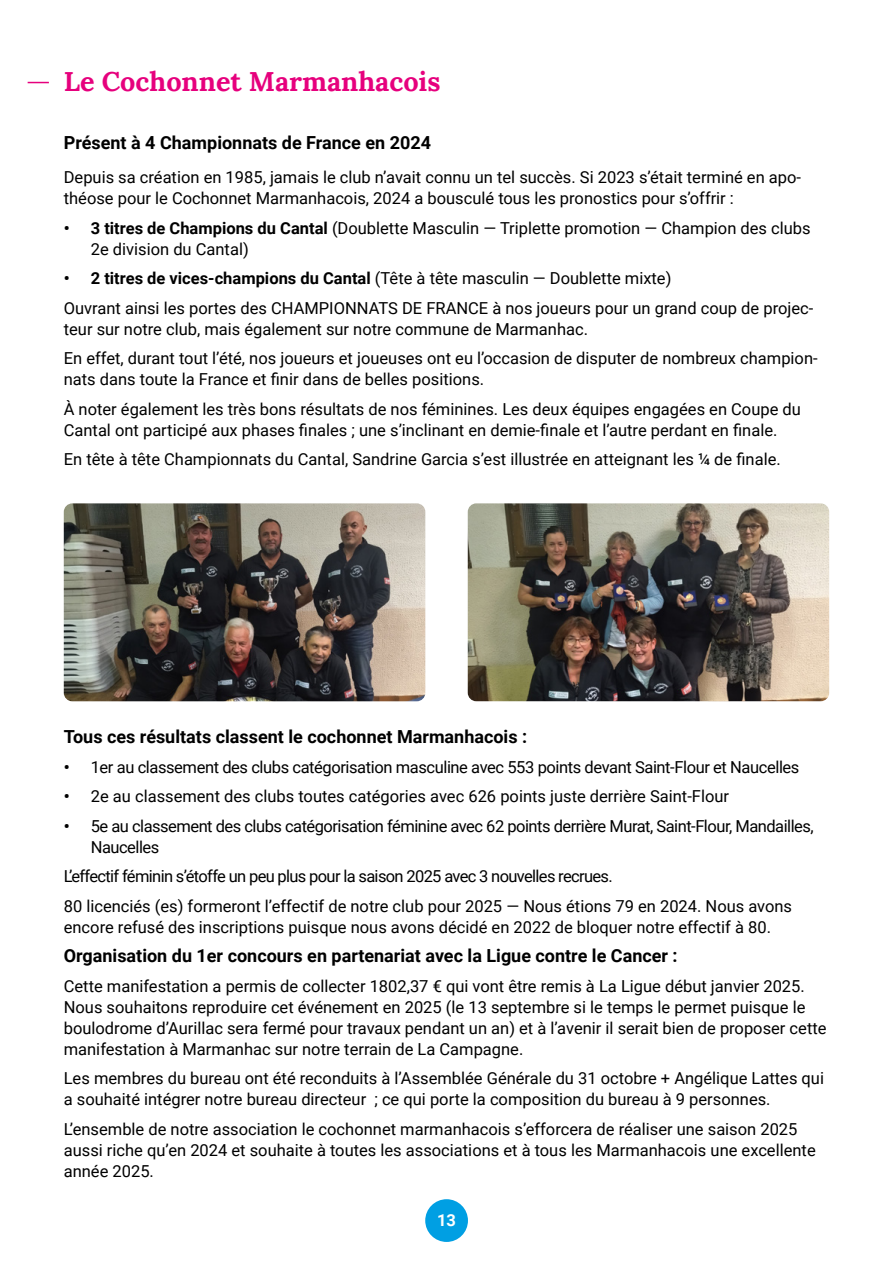
<style>
.page{position:relative;width:893px;height:1263px;background:#fff}
.page>*{position:absolute;margin:0;border:0;box-sizing:border-box;transform-origin:0 0}
.t1{font:27px "Lora";color:#e6007d}
.t2{font:700 18px "Roboto";color:#000}
.t3{font:16.5px/21px "Roboto";color:#000}
.t4{font:16.5px/21px "Roboto";letter-spacing:-.03em;color:#000}
.t5{font:16.5px "Roboto";letter-spacing:-.025em;color:#000}
.t6{font:700 16.5px "Roboto";color:#fff}
.s1{font-weight:700}
</style>
<div class="page">
<div style="left:425px;top:1199px;width:43px;height:43px;background:#009fe3;border-radius:50%"></div>
<img style="left:468px;top:503px;width:361px;height:198px">
<img style="left:64px;top:503px;width:361px;height:198px">
<svg style="left:28px;top:82px;width:21px;height:1px"></svg>
<h1 class="t1" style="left:64px;top:61px;width:378px">Le Cochonnet Marmanhacois</h1>
<p class="t2" style="left:64px;top:130px;width:369px">Présent à 4 Championnats de France en 2024</p>
<p class="t3" style="left:64px;top:166px;width:739px">Depuis sa création en 1985, jamais le club n’avait connu un tel succès. Si 2023 s’était terminé en apo&shy;théose pour le Cochonnet Marmanhacois, 2024 a bousculé tous les pronostics pour s’offrir :</p>
<p class="t3" style="left:91px;top:217px;width:721px;text-indent:-27px"><span class="s1">• 3 titres de Champions du Cantal</span> (Doublette Masculin — Triplette promotion — Champion des clubs<br>2e division du Cantal)</p>
<p class="t3" style="left:64px;top:263px;width:751px;line-height:29.5px"><span class="s1">• 2 titres de vices-champions du Cantal</span> (Tête à tête masculin — Doublette mixte)<br>Ouvrant ainsi les portes des CHAMPIONNATS DE FRANCE à nos joueurs pour un grand coup de projec-</p>
<p class="t3" style="left:64px;top:313px;width:755px;line-height:29.5px">teur sur notre club, mais également sur notre commune de Marmanhac.<br>En effet, durant tout l’été, nos joueurs et joueuses ont eu l’occasion de disputer de nombreux champion-</p>
<p class="t3" style="left:64px;top:364px;width:739px;line-height:29.5px">nats dans toute la France et finir dans de belles positions.<br>À noter également les très bons résultats de nos féminines. Les deux équipes engagées en Coupe du</p>
<p class="t3" style="left:64px;top:414px;width:718px;line-height:29.5px">Cantal ont participé aux phases finales ; une s’inclinant en demie-finale et l’autre perdant en finale.<br>En tête à tête Championnats du Cantal, Sandrine Garcia s’est illustrée en atteignant les ¼ de finale.</p>
<p class="t2" style="left:64px;top:724px;width:465px">Tous ces résultats classent le cochonnet Marmanhacois :</p>
<p class="t5" style="left:64px;top:755px;width:737px"><span class="s1">•</span> 1er au classement des clubs catégorisation masculine avec 553 points devant Saint-Flour et Naucelles</p>
<p class="t3" style="left:64px;top:785px;width:667px"><span class="s1">•</span> 2e au classement des clubs toutes catégories avec 626 points juste derrière Saint-Flour</p>
<p class="t4" style="left:91px;top:815px;width:724px;text-indent:-27px"><span class="s1">•</span> 5e au classement des clubs catégorisation féminine avec 62 points derrière Murat, Saint-Flour, Mandailles,<br>Naucelles</p>
<p class="t3" style="left:64px;top:861px;width:730px;line-height:29.5px">L’effectif féminin s’étoffe un peu plus pour la saison 2025 avec 3 nouvelles recrues.<br>80 licenciés (es) formeront l’effectif de notre club pour 2025 — Nous étions 79 en 2024. Nous avons</p>
<p class="t3" style="left:64px;top:916px;width:709px">encore refusé des inscriptions puisque nous avons décidé en 2022 de bloquer notre effectif à 80.</p>
<p class="t2" style="left:64px;top:943px;width:615px">Organisation du 1er concours en partenariat avec la Ligue contre le Cancer :</p>
<p class="t3" style="left:64px;top:975px;width:764px">Cette manifestation a permis de collecter 1802,37 € qui vont être remis à La Ligue début janvier 2025.<br>Nous souhaitons reproduire cet événement en 2025 (le 13 septembre si le temps le permet puisque le boulodrome d’Aurillac sera fermé pour travaux pendant un an) et à l’avenir il serait bien de proposer cette manifestation à Marmanhac sur notre terrain de La Campagne.</p>
<p class="t3" style="left:64px;top:1067px;width:762px">Les membres du bureau ont été reconduits à l’Assemblée Générale du 31 octobre + Angélique Lattes qui a souhaité intégrer notre bureau directeur ; ce qui porte la composition du bureau à 9 personnes.</p>
<p class="t3" style="left:64px;top:1118px;width:753px">L’ensemble de notre association le cochonnet marmanhacois s’efforcera de réaliser une saison 2025 aussi riche qu’en 2024 et souhaite à toutes les associations et à tous les Marmanhacois une excellente année 2025.</p>
<p class="t6" style="left:437px;top:1209px;width:20px">13</p>
</div>
